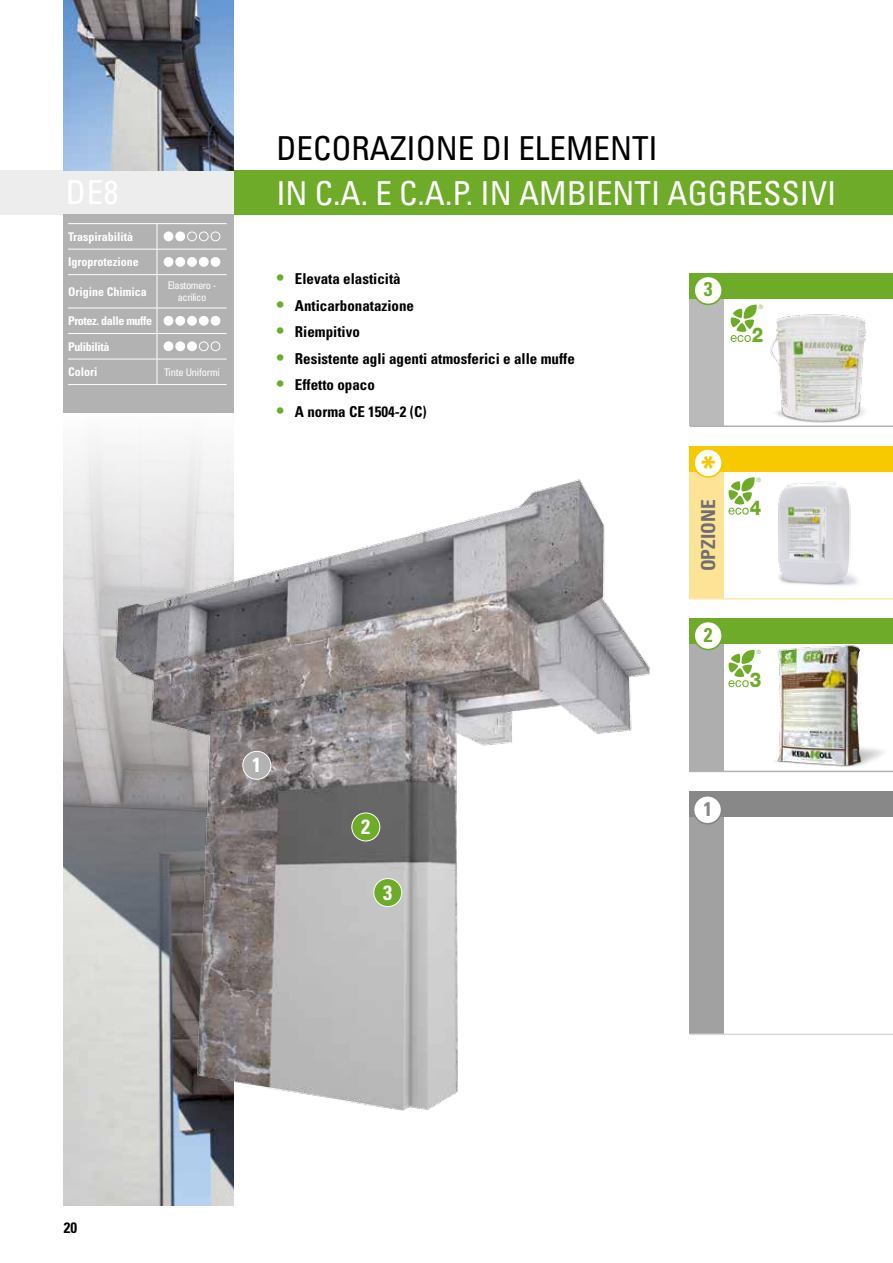
<style>
.page{position:relative;width:893px;height:1263px;background:#fff}
.page>*{position:absolute;margin:0;border:0;box-sizing:border-box;transform-origin:0 0}
.t1{font:condensed 33px "Univers LT Std";color:#fff}
.t2{font:condensed 33px "Univers LT Std";color:#000}
.t3{font:700 condensed 20.55px "Univers LT Std";color:#fff}
.t4{font:800 20.4px "Helvetica Neue LT Std";color:#6eab28;scale:.9 1}
.t5{font:700 condensed 19.8px "Univers LT Std";color:#6eab28}
.t6{font:700 condensed 19.8px "Univers LT Std";color:#878787}
.t7{font:700 condensed 19.35px "Univers LT Std";color:#706f6f}
.t8{font:700 condensed 15px "Univers LT Std";color:#000}
.t9{font:700 condensed 12px/25.5px "Univers LT Std";color:#fff}
.t10{font:700 condensed 12px/25.5px "Univers LT Std";letter-spacing:-.03em;color:#fff}
.t11{font:condensed 10.5px/12.6px "Univers LT Std";letter-spacing:-.04em;color:#fff;text-align:center}
.t12{font:condensed 10.5px "Univers LT Std";letter-spacing:-.02em;color:#fff}
.t13{font:300 condensed 5.85px "Univers LT Std";color:#6eab28}
.s1{font-size:18px;color:#6eab28}
</style>
<div class="page">
<div style="left:0;top:170px;width:893px;height:45px;background:#6eab28"></div>
<div style="left:64px;top:191px;width:170px;height:221px;background:#b3b2b2"></div>
<div style="left:0;top:170px;width:234px;height:45px;background:#ededed"></div>
<img style="left:64px;top:412px;width:170px;height:793px">
<img style="left:82px;top:457px;width:568px;height:683px">
<div style="left:374px;top:878px;width:28px;height:28px;background:#6eab28;border-radius:50%"></div>
<div style="left:373px;top:878px;width:29px;height:29px;border:1px solid #fff;border-radius:50%"></div>
<div style="left:243px;top:751px;width:28px;height:28px;background:#b3b2b2;border-radius:50%"></div>
<div style="left:242px;top:751px;width:29px;height:29px;border:1px solid #fff;border-radius:50%"></div>
<div style="left:690px;top:816px;width:34px;height:218px;background:#a1a1a1"></div>
<hr style="left:724px;top:1033px;width:169px;height:2px;background:#dadada">
<hr style="left:690px;top:1033px;width:34px;height:2px;background:#dadada">
<div style="left:690px;top:791px;width:203px;height:25px;background:#898888"></div>
<div style="left:693px;top:796px;width:29px;height:28px;background:#fff;border-radius:50%"></div>
<div style="left:693px;top:795px;width:29px;height:30px;border:2px solid #878787;border-radius:50%"></div>
<svg style="left:730px;top:305px;width:27px;height:37px"></svg>
<div style="left:690px;top:299px;width:34px;height:127px;background:#bababa"></div>
<hr style="left:690px;top:425px;width:34px;height:2px;background:#b3b2b2">
<hr style="left:892px;top:299px;width:1px;height:63px;background:#b3b2b2">
<hr style="left:892px;top:362px;width:1px;height:63px;background:#b3b2b2">
<hr style="left:724px;top:425px;width:169px;height:2px;background:#b3b2b2">
<div style="left:690px;top:273px;width:203px;height:26px;background:#6eab28"></div>
<img style="left:763px;top:314px;width:118px;height:112px">
<div style="left:694px;top:276px;width:28px;height:28px;background:#fff;border-radius:50%"></div>
<div style="left:693px;top:275px;width:30px;height:30px;border:2px solid #6eab28;border-radius:50%"></div>
<div style="left:352px;top:813px;width:28px;height:28px;background:#6eab28;border-radius:50%"></div>
<div style="left:351px;top:812px;width:29px;height:29px;border:1px solid #fff;border-radius:50%"></div>
<svg style="left:728px;top:650px;width:27px;height:37px"></svg>
<div style="left:690px;top:644px;width:34px;height:127px;background:#aeaeae"></div>
<hr style="left:690px;top:771px;width:34px;height:1px;background:#b3b2b2">
<hr style="left:724px;top:771px;width:169px;height:1px;background:#b3b2b2">
<div style="left:690px;top:618px;width:203px;height:26px;background:#6eab28"></div>
<img style="left:763px;top:644px;width:130px;height:127px">
<div style="left:694px;top:621px;width:28px;height:28px;background:#fff;border-radius:50%"></div>
<div style="left:693px;top:621px;width:30px;height:29px;border:2px solid #6eab28;border-radius:50%"></div>
<svg style="left:728px;top:477px;width:27px;height:38px"></svg>
<div style="left:690px;top:471px;width:34px;height:128px;background:#fce396"></div>
<hr style="left:690px;top:598px;width:34px;height:2px;background:#fde9ad">
<hr style="left:724px;top:598px;width:169px;height:2px;background:#fde9ad">
<hr style="left:892px;top:471px;width:1px;height:64px;background:#fde9ad">
<hr style="left:892px;top:535px;width:1px;height:63px;background:#fde9ad">
<div style="left:690px;top:446px;width:203px;height:25px;background:#f6c900"></div>
<img style="left:778px;top:481px;width:80px;height:105px">
<div style="left:694px;top:449px;width:28px;height:28px;background:#fff;border-radius:50%"></div>
<div style="left:693px;top:448px;width:30px;height:30px;border:2px solid #f6c900;border-radius:50%"></div>
<svg style="left:702px;top:456px;width:13px;height:13px"></svg>
<hr style="left:68px;top:223px;width:89px;height:1px;background:#fff">
<hr style="left:157px;top:223px;width:70px;height:1px;background:#fff">
<hr style="left:68px;top:249px;width:89px;height:1px;background:#fff">
<hr style="left:157px;top:249px;width:70px;height:1px;background:#fff">
<hr style="left:68px;top:274px;width:89px;height:1px;background:#fff">
<hr style="left:157px;top:274px;width:70px;height:1px;background:#fff">
<hr style="left:68px;top:308px;width:89px;height:1px;background:#fff">
<hr style="left:157px;top:308px;width:70px;height:1px;background:#fff">
<hr style="left:68px;top:333px;width:89px;height:1px;background:#fff">
<hr style="left:157px;top:333px;width:70px;height:1px;background:#fff">
<svg style="left:157px;top:224px;width:1px;height:50px"></svg>
<hr style="left:157px;top:275px;width:1px;height:33px;background:#fff">
<svg style="left:157px;top:308px;width:1px;height:76px"></svg>
<hr style="left:68px;top:359px;width:89px;height:1px;background:#fff">
<hr style="left:157px;top:359px;width:70px;height:1px;background:#fff">
<hr style="left:68px;top:384px;width:89px;height:1px;background:#fff">
<hr style="left:157px;top:384px;width:70px;height:1px;background:#fff">
<div style="left:164px;top:232px;width:9px;height:9px;background:#fff;border-radius:50%"></div>
<div style="left:164px;top:232px;width:9px;height:9px;border:1px solid #fff;border-radius:50%"></div>
<div style="left:176px;top:232px;width:9px;height:9px;background:#fff;border-radius:50%"></div>
<div style="left:175px;top:232px;width:10px;height:9px;border:1px solid #fff;border-radius:50%"></div>
<div style="left:187px;top:232px;width:10px;height:9px;border:1px solid #fff;border-radius:50%"></div>
<div style="left:199px;top:232px;width:10px;height:9px;border:1px solid #fff;border-radius:50%"></div>
<div style="left:211px;top:232px;width:9px;height:9px;border:1px solid #fff;border-radius:50%"></div>
<div style="left:164px;top:257px;width:9px;height:9px;background:#fff;border-radius:50%"></div>
<div style="left:164px;top:257px;width:9px;height:10px;border:1px solid #fff;border-radius:50%"></div>
<div style="left:176px;top:257px;width:9px;height:9px;background:#fff;border-radius:50%"></div>
<div style="left:175px;top:257px;width:10px;height:10px;border:1px solid #fff;border-radius:50%"></div>
<div style="left:188px;top:257px;width:8px;height:9px;background:#fff;border-radius:50%"></div>
<div style="left:187px;top:257px;width:10px;height:10px;border:1px solid #fff;border-radius:50%"></div>
<div style="left:199px;top:257px;width:9px;height:9px;background:#fff;border-radius:50%"></div>
<div style="left:199px;top:257px;width:10px;height:10px;border:1px solid #fff;border-radius:50%"></div>
<div style="left:211px;top:257px;width:9px;height:9px;background:#fff;border-radius:50%"></div>
<div style="left:211px;top:257px;width:9px;height:10px;border:1px solid #fff;border-radius:50%"></div>
<div style="left:164px;top:316px;width:9px;height:9px;background:#fff;border-radius:50%"></div>
<div style="left:164px;top:316px;width:9px;height:10px;border:1px solid #fff;border-radius:50%"></div>
<div style="left:176px;top:316px;width:9px;height:9px;background:#fff;border-radius:50%"></div>
<div style="left:175px;top:316px;width:10px;height:10px;border:1px solid #fff;border-radius:50%"></div>
<div style="left:188px;top:316px;width:8px;height:9px;background:#fff;border-radius:50%"></div>
<div style="left:187px;top:316px;width:10px;height:10px;border:1px solid #fff;border-radius:50%"></div>
<div style="left:199px;top:316px;width:9px;height:9px;background:#fff;border-radius:50%"></div>
<div style="left:199px;top:316px;width:10px;height:10px;border:1px solid #fff;border-radius:50%"></div>
<div style="left:211px;top:316px;width:9px;height:9px;background:#fff;border-radius:50%"></div>
<div style="left:211px;top:316px;width:9px;height:10px;border:1px solid #fff;border-radius:50%"></div>
<div style="left:164px;top:342px;width:9px;height:9px;background:#fff;border-radius:50%"></div>
<div style="left:164px;top:341px;width:9px;height:10px;border:1px solid #fff;border-radius:50%"></div>
<div style="left:176px;top:342px;width:9px;height:9px;background:#fff;border-radius:50%"></div>
<div style="left:175px;top:341px;width:10px;height:10px;border:1px solid #fff;border-radius:50%"></div>
<div style="left:188px;top:342px;width:8px;height:9px;background:#fff;border-radius:50%"></div>
<div style="left:187px;top:341px;width:10px;height:10px;border:1px solid #fff;border-radius:50%"></div>
<div style="left:199px;top:341px;width:10px;height:10px;border:1px solid #fff;border-radius:50%"></div>
<div style="left:211px;top:341px;width:9px;height:10px;border:1px solid #fff;border-radius:50%"></div>
<img style="left:64px;top:0;width:170px;height:170px">
<p class="t9" style="left:68px;top:224px;width:72px">Traspirabilità<br>Igroprotezione</p>
<p class="t9" style="left:68px;top:279px;width:80px">Origine Chimica</p>
<p class="t11" style="left:168px;top:279px;width:50px">Elastomero - acrilico</p>
<p class="t10" style="left:68px;top:308px;width:86px">Protez. dalle muffe<br>Pulibilità<br>Colori</p>
<p class="t12" style="left:164px;top:365px;width:57px">Tinte Uniformi</p>
<h1 class="t2" style="left:276px;top:127px;width:383px">DECORAZIONE DI ELEMENTI</h1>
<h1 class="t1" style="left:276px;top:172px;width:561px">IN C.A. E C.A.P. IN AMBIENTI AGGRESSIVI</h1>
<p class="t8" style="left:276px;top:270px;width:126px"><span class="s1">•</span> Elevata elasticità</p>
<p class="t8" style="left:276px;top:296px;width:139px"><span class="s1">•</span> Anticarbonatazione</p>
<p class="t8" style="left:276px;top:323px;width:85px"><span class="s1">•</span> Riempitivo</p>
<p class="t8" style="left:276px;top:349px;width:300px"><span class="s1">•</span> Resistente agli agenti atmosferici e alle muffe</p>
<p class="t8" style="left:276px;top:376px;width:100px"><span class="s1">•</span> Effetto opaco</p>
<p class="t8" style="left:276px;top:402px;width:152px"><span class="s1">•</span> A norma CE 1504-2 (C)</p>
<h3 class="t5" style="left:704px;top:277px;width:10px">3</h3>
<p class="t13" style="left:759px;top:303px;width:6px">®</p>
<h3 class="t4" style="left:752px;top:323px;width:14px">2</h3>
<p class="t7" style="left:696px;top:571px;width:73px;rotate:-90deg">OPZIONE</p>
<h3 class="t5" style="left:704px;top:622px;width:10px">2</h3>
<p class="t13" style="left:756px;top:476px;width:6px">®</p>
<h3 class="t4" style="left:750px;top:495px;width:14px">4</h3>
<p class="t13" style="left:756px;top:648px;width:6px">®</p>
<h3 class="t4" style="left:750px;top:668px;width:14px">3</h3>
<h2 class="t3" style="left:252px;top:752px;width:11px">1</h2>
<h2 class="t3" style="left:361px;top:814px;width:11px">2</h2>
<h2 class="t3" style="left:383px;top:879px;width:11px">3</h2>
<h3 class="t6" style="left:703px;top:797px;width:10px">1</h3>
<p class="t8" style="left:64px;top:1219px;width:15px">20</p>
</div>
